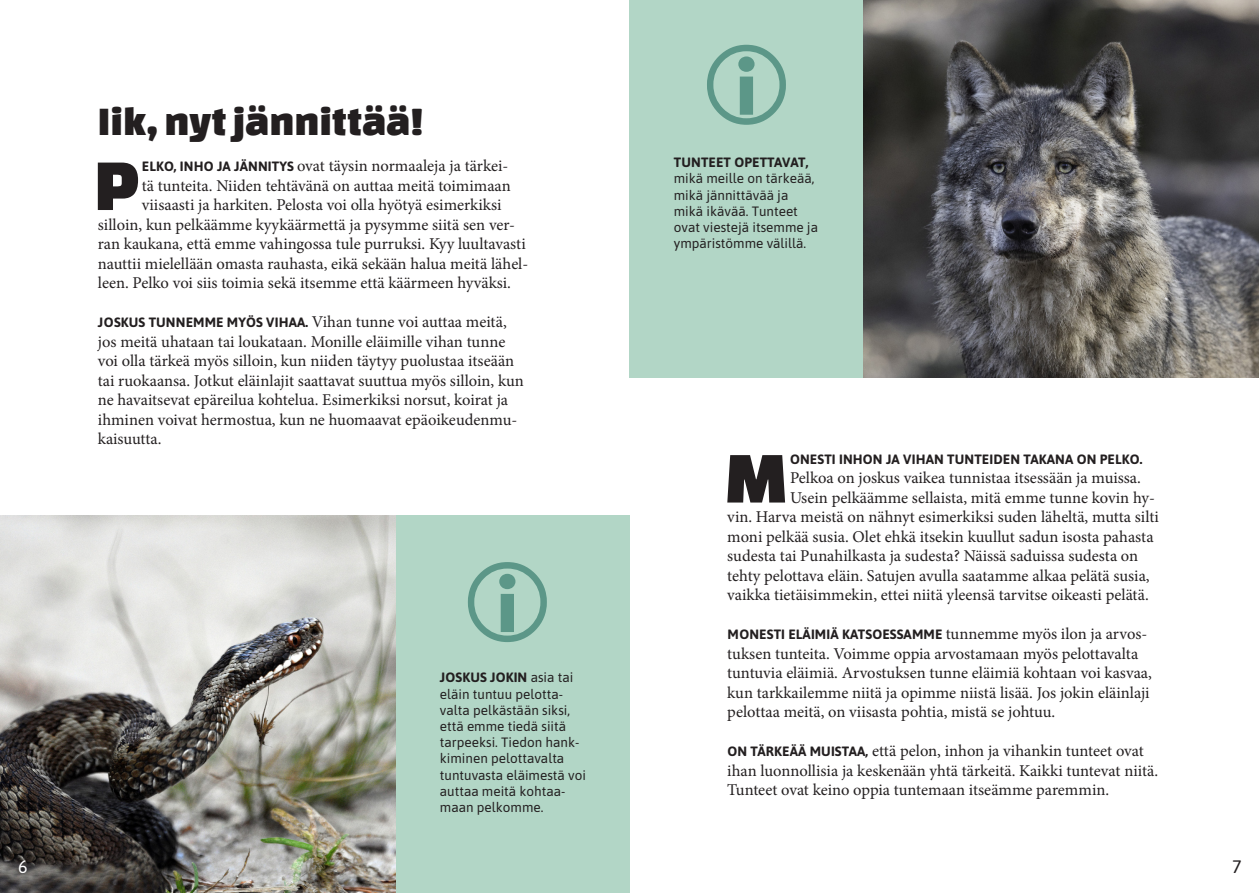
<style>
.page{position:relative;width:1259px;height:893px;background:#fff}
.page>*{position:absolute;margin:0;border:0;box-sizing:border-box;transform-origin:0 0}
.Leipis{font:75.9px "Changa One";color:#231f20}
.Otsikko{font:42px "Changa One";color:#231f20}
.Sivunumerot{font:18px "Asap";color:#231f20}
.Sivunumerot-2{font:18px "Asap";color:#fff}
.Leipis-2{font:16.5px/19.5px "Minion Pro";color:#231f20}
.t1{font:13.5px/16.2px "Asap";color:#231f20}
.Leipis-3{font:700 13.5px "Asap";letter-spacing:.01em;color:#231f20}
.s1{font-family:"Asap";font-weight:700;font-size:13.5px}
.s2{font-weight:700}
.s3{font-family:"Minion Pro";font-weight:400;font-size:16.5px}
</style>
<div class="page">
<img style="left:0;top:515px;width:395px;height:378px">
<img style="left:863px;top:0;width:396px;height:378px">
<div style="left:395px;top:515px;width:234px;height:378px;background:#b2d6c6"></div>
<svg style="left:468px;top:562px;width:79px;height:80px"></svg>
<div style="left:629px;top:0;width:234px;height:378px;background:#b2d6c6"></div>
<svg style="left:707px;top:45px;width:79px;height:80px"></svg>
<p class="Otsikko" style="left:98px;top:98px;width:328px">Iik, nyt jännittää!</p>
<p class="Leipis" style="left:94px;top:143px;width:46px">P</p>
<p class="Leipis-2" style="left:142px;top:156px;width:368px"><span class="s1">ELKO, INHO JA JÄNNITYS</span> ovat täysin normaaleja ja tärkei-</p>
<p class="Leipis-2" style="left:142px;top:176px;width:370px">tä tunteita. Niiden tehtävänä on auttaa meitä toimimaan</p>
<p class="Leipis-2" style="left:142px;top:195px;width:361px">viisaasti ja harkiten. Pelosta voi olla hyötyä esimerkiksi</p>
<p class="Leipis-2" style="left:98px;top:215px;width:419px">silloin, kun pelkäämme kyykäärmettä ja pysymme siitä sen ver-</p>
<p class="Leipis-2" style="left:98px;top:234px;width:429px">ran kaukana, että emme vahingossa tule purruksi. Kyy luultavasti</p>
<p class="Leipis-2" style="left:98px;top:254px;width:432px">nauttii mielellään omasta rauhasta, eikä sekään halua meitä lähel-</p>
<p class="Leipis-2" style="left:98px;top:273px;width:415px">leen. Pelko voi siis toimia sekä itsemme että käärmeen hyväksi.</p>
<p class="Leipis-2" style="left:98px;top:312px;width:427px"><span class="s1">JOSKUS TUNNEMME MYÖS VIHAA.</span> Vihan tunne voi auttaa meitä, jos meitä uhataan tai loukataan. Monille eläimille vihan tunne voi olla tärkeä myös silloin, kun niiden täytyy puolustaa itseään tai ruokaansa. Jotkut eläinlajit saattavat suuttua myös silloin, kun ne havaitsevat epäreilua kohtelua. Esimerkiksi norsut, koirat ja ihminen voivat hermostua, kun ne huomaavat epäoikeudenmu&shy;kaisuutta.</p>
<p class="Sivunumerot-2" style="left:18px;top:854px;width:11px">6</p>
<p class="t1" style="left:440px;top:669px;width:148px"><span class="s2">JOSKUS JOKIN</span> asia tai eläin tuntuu pelotta&shy;valta pelkästään siksi, että emme tiedä siitä tarpeeksi. Tiedon hank&shy;kiminen pelottavalta tuntuvasta eläimestä voi auttaa meitä kohtaa&shy;maan pelkomme.</p>
<p class="t1" style="left:674px;top:154px;width:146px"><span class="s2">TUNTEET OPETTAVAT, </span>mikä meille on tärkeää, mikä jännittävää ja mikä ikävää. Tunteet ovat viestejä itsemme ja ympäristömme välillä.</p>
<p class="Leipis" style="left:725px;top:436px;width:63px">M</p>
<p class="Leipis-3" style="left:790px;top:449px;width:354px">ONESTI INHON JA VIHAN TUNTEIDEN TAKANA ON PELKO.</p>
<p class="Leipis-2" style="left:790px;top:468px;width:352px">Pelkoa on joskus vaikea tunnistaa itsessään ja muissa.</p>
<p class="Leipis-2" style="left:790px;top:488px;width:366px">Usein pelkäämme sellaista, mitä emme tunne kovin hy-</p>
<p class="Leipis-2" style="left:727px;top:507px;width:433px">vin. Harva meistä on nähnyt esimerkiksi suden läheltä, mutta silti</p>
<p class="Leipis-2" style="left:727px;top:527px;width:428px">moni pelkää susia. Olet ehkä itsekin kuullut sadun isosta pahasta</p>
<p class="Leipis-2" style="left:727px;top:546px;width:412px">sudesta tai Punahilkasta ja sudesta? Näissä saduissa sudesta on</p>
<p class="Leipis-2" style="left:727px;top:566px;width:424px">tehty pelottava eläin. Satujen avulla saatamme alkaa pelätä susia,</p>
<p class="Leipis-2" style="left:727px;top:585px;width:423px">vaikka tietäisimmekin, ettei niitä yleensä tarvitse oikeasti pelätä.</p>
<p class="Leipis-3" style="left:727px;top:625px;width:421px">MONESTI ELÄIMIÄ KATSOESSAMME <span class="s3">tunnemme myös ilon ja arvos-</span></p>
<p class="Leipis-2" style="left:727px;top:644px;width:426px">tuksen tunteita. Voimme oppia arvostamaan myös pelottavalta tuntuvia eläimiä. Arvostuksen tunne eläimiä kohtaan voi kasvaa, kun tarkkailemme niitä ja opimme niistä lisää. Jos jokin eläinlaji pelottaa meitä, on viisasta pohtia, mistä se johtuu.</p>
<p class="Leipis-2" style="left:727px;top:741px;width:432px"><span class="s1">ON TÄRKEÄÄ MUISTAA,</span> että pelon, inhon ja vihankin tunteet ovat ihan luonnollisia ja keskenään yhtä tärkeitä. Kaikki tuntevat niitä.<br>Tunteet ovat keino oppia tuntemaan itseämme paremmin.</p>
<p class="Sivunumerot" style="left:1232px;top:854px;width:11px">7</p>
</div>
